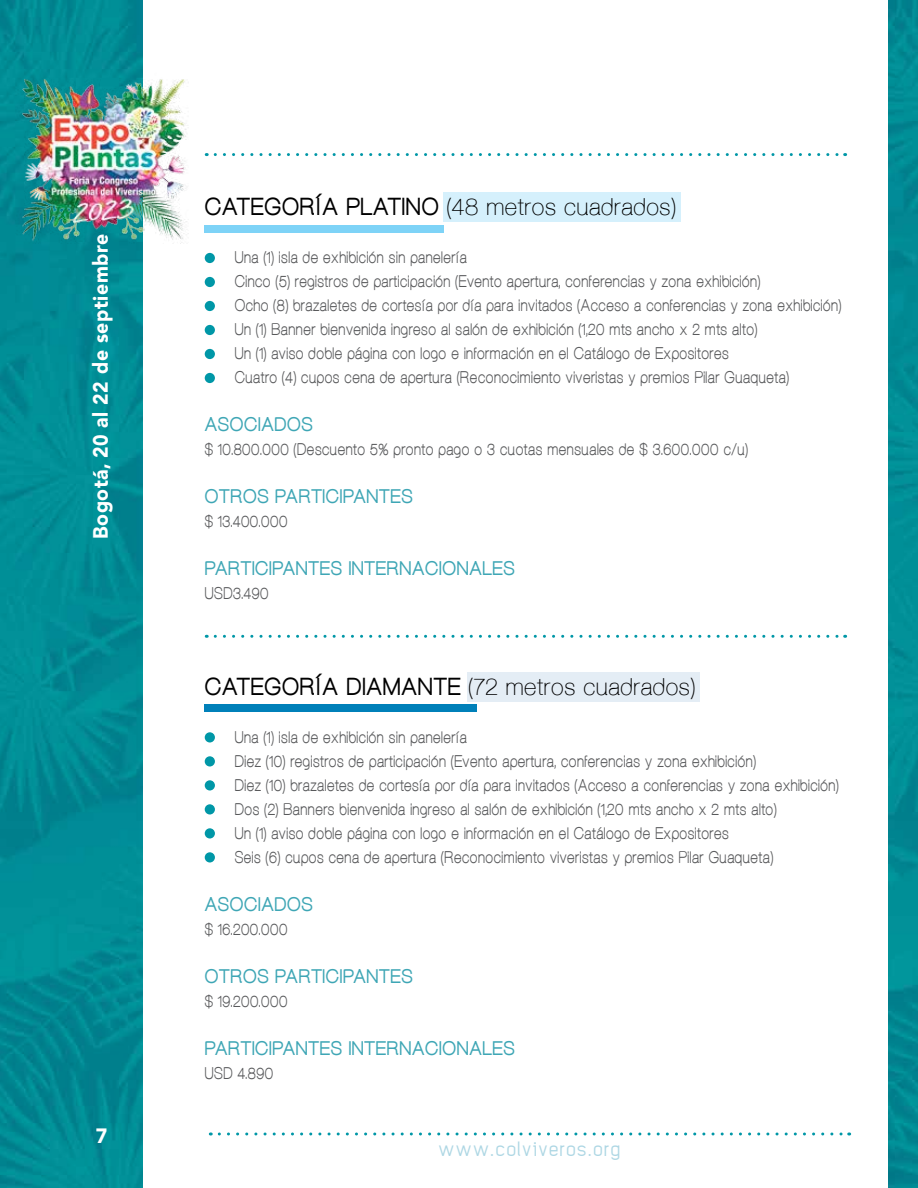
<style>
.page{position:relative;width:918px;height:1188px;background:#fff}
.page>*{position:absolute;margin:0;border:0;box-sizing:border-box;transform-origin:0 0}
.t1{font:24px "Aovel Sans";letter-spacing:.03em;color:#000}
.t2{font:900 20.7px "Avenir";letter-spacing:.03em;color:#fff;scale:.94 1}
.t3{font:900 19.2px "Aovel Sans";letter-spacing:.03em;color:#3ea6b5}
.t4{font:700 16.5px/24px "Aovel Sans";letter-spacing:.03em;color:#58595b;scale:.9 1}
.t5{font:13.5px "Elegan Tech";letter-spacing:.11em;color:#aed7e4}
.s1{font-weight:900}
</style>
<div class="page">
<img style="left:0;top:0;width:142px;height:1188px">
<img style="left:889px;top:0;width:29px;height:1188px">
<img style="left:0;top:64px;width:189px;height:205px">
<svg style="left:219px;top:1132px;width:631px;height:4px"></svg>
<div style="left:205px;top:253px;width:10px;height:10px;background:#0097a7;border-radius:50%"></div>
<div style="left:205px;top:277px;width:10px;height:10px;background:#0097a7;border-radius:50%"></div>
<div style="left:205px;top:301px;width:10px;height:10px;background:#0097a7;border-radius:50%"></div>
<div style="left:205px;top:325px;width:10px;height:10px;background:#0097a7;border-radius:50%"></div>
<div style="left:205px;top:349px;width:10px;height:10px;background:#0097a7;border-radius:50%"></div>
<div style="left:205px;top:373px;width:10px;height:10px;background:#0097a7;border-radius:50%"></div>
<div style="left:205px;top:732px;width:10px;height:11px;background:#0097a7;border-radius:50%"></div>
<div style="left:205px;top:756px;width:10px;height:11px;background:#0097a7;border-radius:50%"></div>
<div style="left:205px;top:780px;width:10px;height:11px;background:#0097a7;border-radius:50%"></div>
<div style="left:205px;top:804px;width:10px;height:11px;background:#0097a7;border-radius:50%"></div>
<div style="left:205px;top:828px;width:10px;height:11px;background:#0097a7;border-radius:50%"></div>
<div style="left:205px;top:852px;width:10px;height:11px;background:#0097a7;border-radius:50%"></div>
<div style="left:205px;top:225px;width:239px;height:8px;background:#7ed3f7"></div>
<div style="left:205px;top:704px;width:272px;height:8px;background:#0080b9"></div>
<svg style="left:215px;top:153px;width:631px;height:3px"></svg>
<svg style="left:215px;top:635px;width:631px;height:3px"></svg>
<div style="left:444px;top:192px;width:237px;height:30px;background:#d5f0fc"></div>
<div style="left:467px;top:672px;width:232px;height:30px;background:#e4edf5"></div>
<p class="t2" style="left:83px;top:539px;width:326px;rotate:-90deg">Bogotá, 20 al 22 de septiembre</p>
<p class="t2" style="left:96px;top:1119px;width:14px">7</p>
<h1 class="t1" style="left:205px;top:193px;width:472px"><span class="s1">CATEGORÍA PLATINO</span> (48 metros cuadrados)</h1>
<p class="t4" style="left:235px;top:245px;width:676px">Una (1) isla de exhibición sin panelería<br>Cinco (5) registros de participación (Evento apertura, conferencias y zona exhibición)<br>Ocho (8) brazaletes de cortesía por día para invitados (Acceso a conferencias y zona exhibición)<br>Un (1) Banner bienvenida ingreso al salón de exhibición (1,20 mts ancho x 2 mts alto)<br>Un (1) aviso doble página con logo e información en el Catálogo de Expositores<br>Cuatro (4) cupos cena de apertura (Reconocimiento viveristas y premios Pilar Guaqueta)</p>
<p class="t3" style="left:205px;top:414px;width:110px">ASOCIADOS</p>
<p class="t4" style="left:205px;top:437px;width:605px">$ 10.800.000 (Descuento 5% pronto pago o 3 cuotas mensuales de $ 3.600.000 c/u)</p>
<p class="t3" style="left:205px;top:486px;width:210px">OTROS PARTICIPANTES</p>
<p class="t4" style="left:205px;top:509px;width:94px">$ 13.400.000</p>
<p class="t3" style="left:205px;top:558px;width:312px">PARTICIPANTES INTERNACIONALES</p>
<p class="t4" style="left:205px;top:581px;width:73px">USD3.490</p>
<h1 class="t1" style="left:205px;top:672px;width:492px"><span class="s1">CATEGORÍA DIAMANTE</span> (72 metros cuadrados)</h1>
<p class="t4" style="left:235px;top:725px;width:673px">Una (1) isla de exhibición sin panelería<br>Diez (10) registros de participación (Evento apertura, conferencias y zona exhibición)<br>Diez (10) brazaletes de cortesía por día para invitados (Acceso a conferencias y zona exhibición)<br>Dos (2) Banners bienvenida ingreso al salón de exhibición (1,20 mts ancho x 2 mts alto)<br>Un (1) aviso doble página con logo e información en el Catálogo de Expositores<br>Seis (6) cupos cena de apertura (Reconocimiento viveristas y premios Pilar Guaqueta)</p>
<p class="t3" style="left:205px;top:893px;width:110px">ASOCIADOS</p>
<p class="t4" style="left:205px;top:917px;width:94px">$ 16.200.000</p>
<p class="t3" style="left:205px;top:965px;width:210px">OTROS PARTICIPANTES</p>
<p class="t4" style="left:205px;top:989px;width:94px">$ 19.200.000</p>
<p class="t3" style="left:205px;top:1037px;width:312px">PARTICIPANTES INTERNACIONALES</p>
<p class="t4" style="left:205px;top:1061px;width:78px">USD 4.890</p>
<p class="t5" style="left:439px;top:1143px;width:183px">www.colviveros.org</p>
</div>
